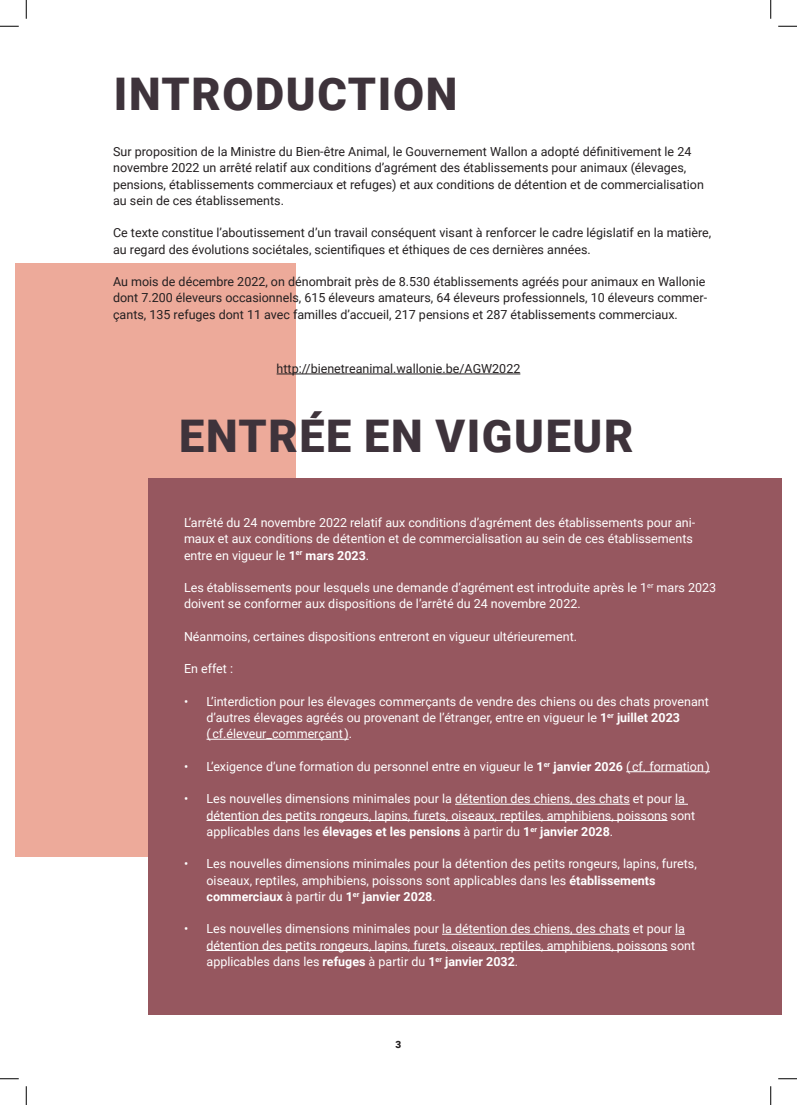
<style>
.page{position:relative;width:797px;height:1105px;background:#fff}
.page>*{position:absolute;margin:0;border:0;box-sizing:border-box;transform-origin:0 0}
.t1{font:900 45px "Roboto";letter-spacing:.035em;color:#3e333b}
.t2{font:12.5px/16.2px "Roboto";color:#fff}
.t3{font:12.5px/16.2px "Roboto";color:#231f20}
.t4{font:900 10px "Roboto";color:#231f20}
.s1{font-weight:700}
</style>
<div class="page">
<div style="left:16px;top:264px;width:280px;height:593px;background:#edaa9a"></div>
<div style="left:148px;top:478px;width:633px;height:536px;background:#96575f"></div>
<hr style="left:206px;top:739px;width:143px;height:1px;background:#fff">
<hr style="left:626px;top:771px;width:84px;height:1px;background:#fff">
<hr style="left:455px;top:804px;width:174px;height:1px;background:#fff">
<svg style="left:675px;top:804px;width:13px;height:1px"></svg>
<hr style="left:206px;top:820px;width:461px;height:1px;background:#fff">
<hr style="left:442px;top:934px;width:187px;height:1px;background:#fff">
<hr style="left:206px;top:950px;width:461px;height:1px;background:#fff">
<hr style="left:276px;top:374px;width:244px;height:1px;background:#231f20">
<svg style="left:0;top:25px;width:19px;height:2px"></svg>
<svg style="left:778px;top:25px;width:19px;height:2px"></svg>
<svg style="left:0;top:1078px;width:19px;height:1px"></svg>
<svg style="left:778px;top:1078px;width:19px;height:1px"></svg>
<svg style="left:25px;top:0;width:2px;height:19px"></svg>
<svg style="left:25px;top:1086px;width:2px;height:19px"></svg>
<svg style="left:770px;top:0;width:1px;height:19px"></svg>
<svg style="left:770px;top:1086px;width:1px;height:19px"></svg>
<p class="t1" style="left:114px;top:62px;width:345px">INTRODUCTION</p>
<p class="t3" style="left:113px;top:143px;width:592px">Sur proposition de la Ministre du Bien-être Animal, le Gouvernement Wallon a adopté définitivement le 24 novembre 2022 un arrêté relatif aux conditions d’agrément des établissements pour animaux (élevages, pensions, établissements commerciaux et refuges) et aux conditions de détention et de commercialisation au sein de ces établissements.</p>
<p class="t3" style="left:113px;top:224px;width:599px">Ce texte constitue l’aboutissement d’un travail conséquent visant à renforcer le cadre législatif en la matière, au regard des évolutions sociétales, scientifiques et éthiques de ces dernières années.</p>
<p class="t3" style="left:113px;top:273px;width:595px">Au mois de décembre 2022, on dénombrait près de 8.530 établissements agréés pour animaux en Wallonie dont 7.200 éleveurs occasionnels, 615 éleveurs amateurs, 64 éleveurs professionnels, 10 éleveurs commer&shy;çants, 135 refuges dont 11 avec familles d’accueil, 217 pensions et 287 établissements commerciaux.</p>
<p class="t3" style="left:276px;top:360px;width:245px">http://bienetreanimal.wallonie.be/AGW2022</p>
<p class="t1" style="left:179px;top:404px;width:455px">ENTRÉE EN VIGUEUR</p>
<p class="t2" style="left:184px;top:514px;width:512px">L’arrêté du 24 novembre 2022 relatif aux conditions d’agrément des établissements pour ani&shy;maux et aux conditions de détention et de commercialisation au sein de ces établissements entre en vigueur le <span class="s1">1</span><sup>er</sup> <span class="s1">mars 2023</span>.</p>
<p class="t2" style="left:184px;top:579px;width:533px">Les établissements pour lesquels une demande d’agrément est introduite après le 1<sup>er</sup> mars 2023 doivent se conformer aux dispositions de l’arrêté du 24 novembre 2022.</p>
<p class="t2" style="left:184px;top:628px;width:394px">Néanmoins, certaines dispositions entreront en vigueur ultérieurement.</p>
<p class="t2" style="left:184px;top:660px;width:51px">En effet :</p>
<p class="t2" style="left:206px;top:693px;width:504px;text-indent:-22px">• L’interdiction pour les élevages commerçants de vendre des chiens ou des chats provenant d’autres élevages agréés ou provenant de l’étranger, entre en vigueur le <span class="s1">1</span><sup>er</sup> <span class="s1">juillet 2023<br></span>( cf.éleveur_commerçant ).</p>
<p class="t2" style="left:184px;top:758px;width:527px">• L’exigence d’une formation du personnel entre en vigueur le <span class="s1">1</span><sup>er</sup> <span class="s1">janvier 2026</span> ( cf. formation )</p>
<p class="t2" style="left:206px;top:790px;width:490px;text-indent:-22px">• Les nouvelles dimensions minimales pour la détention des chiens, des chats et pour la détention des petits rongeurs, lapins, furets, oiseaux, reptiles, amphibiens, poissons sont applicables dans les <span class="s1">élevages et les pensions</span> à partir du <span class="s1">1</span><sup>er</sup> <span class="s1">janvier 2028</span>.</p>
<p class="t2" style="left:206px;top:855px;width:492px;text-indent:-22px">• Les nouvelles dimensions minimales pour la détention des petits rongeurs, lapins, furets, oiseaux, reptiles, amphibiens, poissons sont applicables dans les <span class="s1">établissements commerciaux</span> à partir du <span class="s1">1</span><sup>er</sup> <span class="s1">janvier 2028</span>.</p>
<p class="t2" style="left:206px;top:920px;width:490px;text-indent:-22px">• Les nouvelles dimensions minimales pour la détention des chiens, des chats et pour la détention des petits rongeurs, lapins, furets, oiseaux, reptiles, amphibiens, poissons sont applicables dans les <span class="s1">refuges</span> à partir du <span class="s1">1</span><sup>er</sup> <span class="s1">janvier 2032</span>.</p>
<p class="t4" style="left:395px;top:1037px;width:7px">3</p>
</div>
